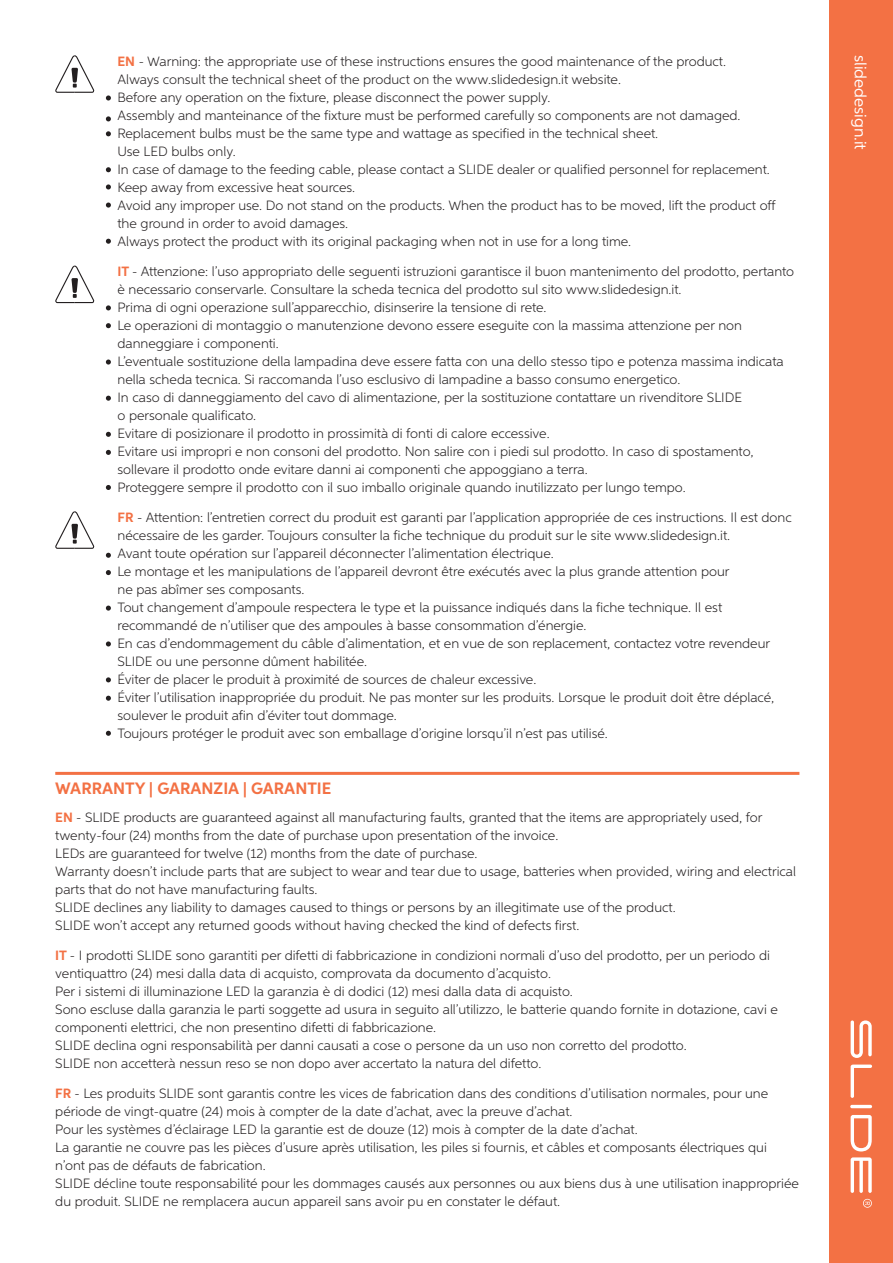
<style>
.page{position:relative;width:893px;height:1263px;background:#fff}
.page>*{position:absolute;margin:0;border:0;box-sizing:border-box;transform-origin:0 0}
.t1{font:700 16.5px "Aspira";color:#f37144}
.t2{font:16.5px "Aspira";color:#fff}
.t3{font:300 13.5px/18px "Aspira";color:#231f20}
.s1{font-weight:700;color:#f37144}
</style>
<div class="page">
<div style="left:829px;top:0;width:64px;height:1263px;background:#f37144"></div>
<svg style="left:863px;top:1199px;width:9px;height:9px"></svg>
<hr style="left:850px;top:1105px;width:22px;height:3px;background:#fff;border-radius:2px">
<svg style="left:851px;top:1115px;width:21px;height:36px"></svg>
<svg style="left:851px;top:1064px;width:21px;height:34px"></svg>
<svg style="left:851px;top:1157px;width:21px;height:36px"></svg>
<svg style="left:851px;top:1020px;width:21px;height:38px"></svg>
<hr style="left:55px;top:772px;width:744px;height:3px;background:#f37144">
<svg style="left:55px;top:55px;width:39px;height:38px"></svg>
<svg style="left:106px;top:95px;width:5px;height:6px"></svg>
<svg style="left:106px;top:116px;width:5px;height:5px"></svg>
<svg style="left:106px;top:131px;width:5px;height:5px"></svg>
<svg style="left:106px;top:167px;width:5px;height:5px"></svg>
<svg style="left:106px;top:184px;width:5px;height:5px"></svg>
<svg style="left:106px;top:203px;width:5px;height:5px"></svg>
<svg style="left:106px;top:239px;width:5px;height:5px"></svg>
<svg style="left:106px;top:305px;width:5px;height:5px"></svg>
<svg style="left:106px;top:323px;width:5px;height:5px"></svg>
<svg style="left:106px;top:359px;width:5px;height:6px"></svg>
<svg style="left:55px;top:266px;width:39px;height:37px"></svg>
<svg style="left:106px;top:396px;width:5px;height:5px"></svg>
<svg style="left:106px;top:432px;width:5px;height:5px"></svg>
<svg style="left:106px;top:450px;width:5px;height:5px"></svg>
<svg style="left:106px;top:485px;width:5px;height:5px"></svg>
<svg style="left:55px;top:511px;width:39px;height:38px"></svg>
<svg style="left:106px;top:553px;width:5px;height:5px"></svg>
<svg style="left:106px;top:570px;width:5px;height:5px"></svg>
<svg style="left:106px;top:606px;width:5px;height:5px"></svg>
<svg style="left:106px;top:641px;width:5px;height:5px"></svg>
<svg style="left:106px;top:696px;width:5px;height:5px"></svg>
<svg style="left:106px;top:677px;width:5px;height:5px"></svg>
<svg style="left:106px;top:731px;width:5px;height:5px"></svg>
<p class="t3" style="left:117px;top:52px;width:660px"><span class="s1">EN</span> - Warning: the appropriate use of these instructions ensures the good maintenance of the product.<br>Always consult the technical sheet of the product on the www.slidedesign.it website.<br>Before any operation on the fixture, please disconnect the power supply.<br>Assembly and manteinance of the fixture must be performed carefully so components are not damaged.<br>Replacement bulbs must be the same type and wattage as specified in the technical sheet.<br>Use LED bulbs only.<br>In case of damage to the feeding cable, please contact a SLIDE dealer or qualified personnel for replacement.<br>Keep away from excessive heat sources.<br>Avoid any improper use. Do not stand on the products. When the product has to be moved, lift the product off the ground in order to avoid damages.<br>Always protect the product with its original packaging when not in use for a long time.</p>
<p class="t3" style="left:117px;top:262px;width:678px"><span class="s1">IT</span> - Attenzione: l’uso appropriato delle seguenti istruzioni garantisce il buon mantenimento del prodotto, pertanto è necessario conservarle. Consultare la scheda tecnica del prodotto sul sito www.slidedesign.it.<br>Prima di ogni operazione sull’apparecchio, disinserire la tensione di rete.<br>Le operazioni di montaggio o manutenzione devono essere eseguite con la massima attenzione per non danneggiare i componenti.<br>L’eventuale sostituzione della lampadina deve essere fatta con una dello stesso tipo e potenza massima indicata nella scheda tecnica. Si raccomanda l’uso esclusivo di lampadine a basso consumo energetico.<br>In caso di danneggiamento del cavo di alimentazione, per la sostituzione contattare un rivenditore SLIDE<br>o personale qualificato.<br>Evitare di posizionare il prodotto in prossimità di fonti di calore eccessive.<br>Evitare usi impropri e non consoni del prodotto. Non salire con i piedi sul prodotto. In caso di spostamento, sollevare il prodotto onde evitare danni ai componenti che appoggiano a terra.<br>Proteggere sempre il prodotto con il suo imballo originale quando inutilizzato per lungo tempo.</p>
<p class="t3" style="left:117px;top:508px;width:676px"><span class="s1">FR</span> - Attention: l’entretien correct du produit est garanti par l’application appropriée de ces instructions. Il est donc nécessaire de les garder. Toujours consulter la fiche technique du produit sur le site www.slidedesign.it.<br>Avant toute opération sur l’appareil déconnecter l’alimentation électrique.<br>Le montage et les manipulations de l’appareil devront être exécutés avec la plus grande attention pour<br>ne pas abîmer ses composants.<br>Tout changement d’ampoule respectera le type et la puissance indiqués dans la fiche technique. Il est recommandé de n’utiliser que des ampoules à basse consommation d’énergie.<br>En cas d’endommagement du câble d’alimentation, et en vue de son replacement, contactez votre revendeur SLIDE ou une personne dûment habilitée.<br>Éviter de placer le produit à proximité de sources de chaleur excessive.<br>Éviter l’utilisation inappropriée du produit. Ne pas monter sur les produits. Lorsque le produit doit être déplacé, soulever le produit afin d’éviter tout dommage.<br>Toujours protéger le produit avec son emballage d’origine lorsqu’il n’est pas utilisé.</p>
<p class="t1" style="left:55px;top:778px;width:278px">WARRANTY | GARANZIA | GARANTIE</p>
<p class="t3" style="left:55px;top:808px;width:742px"><span class="s1">EN</span> - SLIDE products are guaranteed against all manufacturing faults, granted that the items are appropriately used, for twenty-four (24) months from the date of purchase upon presentation of the invoice.<br>LEDs are guaranteed for twelve (12) months from the date of purchase.<br>Warranty doesn’t include parts that are subject to wear and tear due to usage, batteries when provided, wiring and electrical parts that do not have manufacturing faults.<br>SLIDE declines any liability to damages caused to things or persons by an illegitimate use of the product.<br>SLIDE won’t accept any returned goods without having checked the kind of defects first.</p>
<p class="t3" style="left:55px;top:946px;width:724px"><span class="s1">IT</span> - I prodotti SLIDE sono garantiti per difetti di fabbricazione in condizioni normali d’uso del prodotto, per un periodo di ventiquattro (24) mesi dalla data di acquisto, comprovata da documento d’acquisto.<br>Per i sistemi di illuminazione LED la garanzia è di dodici (12) mesi dalla data di acquisto.<br>Sono escluse dalla garanzia le parti soggette ad usura in seguito all’utilizzo, le batterie quando fornite in dotazione, cavi e componenti elettrici, che non presentino difetti di fabbricazione.<br>SLIDE declina ogni responsabilità per danni causati a cose o persone da un uso non corretto del prodotto.<br>SLIDE non accetterà nessun reso se non dopo aver accertato la natura del difetto.</p>
<p class="t3" style="left:55px;top:1083px;width:745px"><span class="s1">FR</span> - Les produits SLIDE sont garantis contre les vices de fabrication dans des conditions d’utilisation normales, pour une période de vingt-quatre (24) mois à compter de la date d’achat, avec la preuve d’achat.<br>Pour les systèmes d’éclairage LED la garantie est de douze (12) mois à compter de la date d’achat.<br>La garantie ne couvre pas les pièces d’usure après utilisation, les piles si fournis, et câbles et composants électriques qui n’ont pas de défauts de fabrication.<br>SLIDE décline toute responsabilité pour les dommages causés aux personnes ou aux biens dus à une utilisation inappropriée du produit. SLIDE ne remplacera aucun appareil sans avoir pu en constater le défaut.</p>
<p class="t2" style="left:870px;top:55px;width:97px;rotate:90deg">slidedesign.it</p>
</div>
